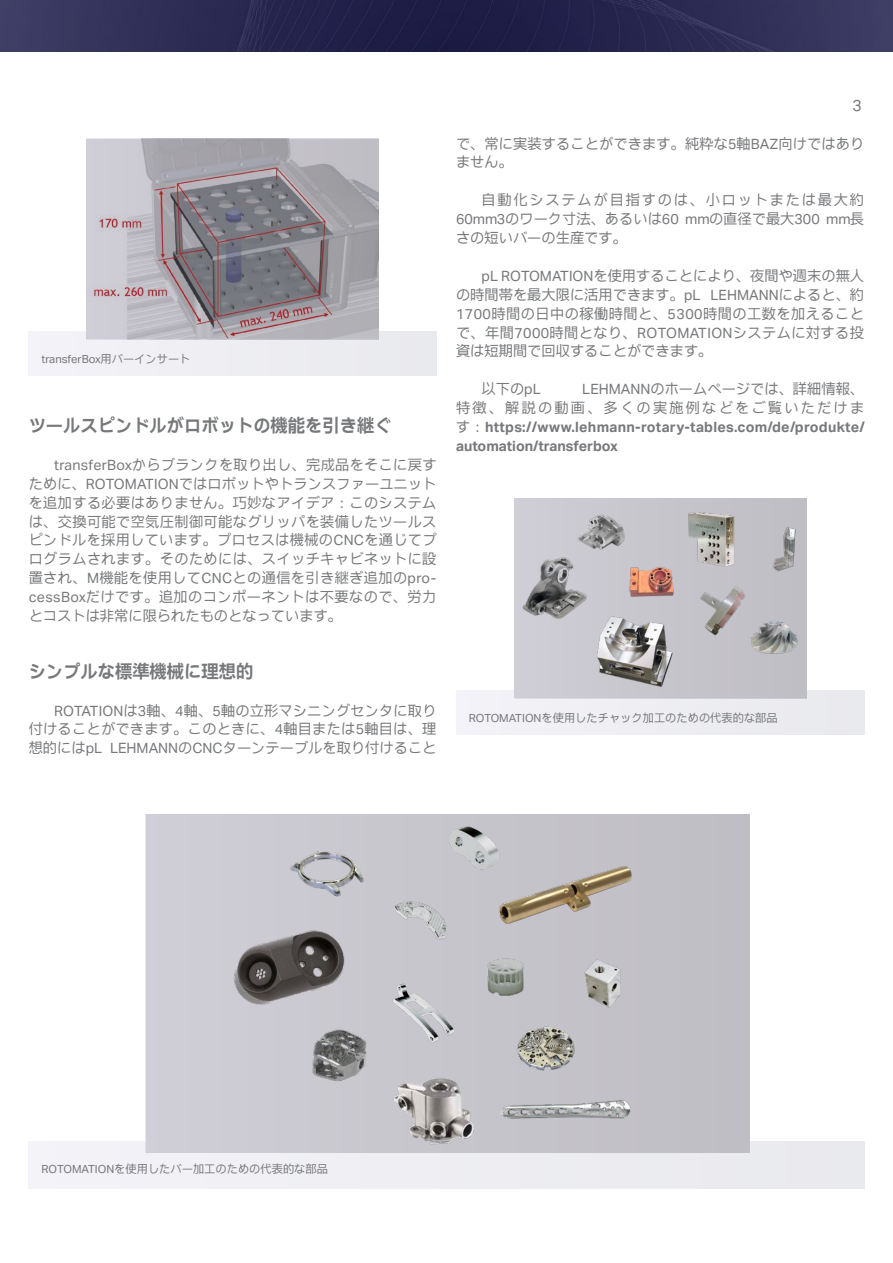
<style>
.page{position:relative;width:893px;height:1263px;background:#fff}
.page>*{position:absolute;margin:0;border:0;box-sizing:border-box;transform-origin:0 0}
.Zwischentitel{font:700 18px "Aktiv Grotesk JP";color:#77787b;scale:.96 1}
.t1{font:15.75px "Aktiv Grotesk JP";color:#77787b}
.Grundtext{font:14.25px/18.9px "Aktiv Grotesk JP";color:#77787b;text-align:justify}
.Grundtext-2{font:700 14.25px/18.9px "Aktiv Grotesk JP";color:#77787b;text-align:justify}
.Legende{font:11.25px "Aktiv Grotesk JP";color:#77787b}
.s1{font-weight:400}
</style>
<div class="page">
<img style="left:0;top:0;width:893px;height:51px">
<div style="left:29px;top:331px;width:408px;height:44px;background:#eeeef2"></div>
<div style="left:456px;top:690px;width:408px;height:44px;background:#eeeef2"></div>
<div style="left:514px;top:498px;width:292px;height:201px;background:#c5c3ca"></div>
<img style="left:514px;top:508px;width:284px;height:181px">
<div style="left:29px;top:1141px;width:835px;height:47px;background:#eeeef2"></div>
<div style="left:146px;top:814px;width:603px;height:338px;background:linear-gradient(to right,#cfced6,#bebdc3)"></div>
<img style="left:234px;top:826px;width:398px;height:319px">
<img style="left:87px;top:139px;width:292px;height:201px">
<p class="Legende" style="left:42px;top:351px;width:150px">transferBox用バーインサート</p>
<p class="Zwischentitel" style="left:29px;top:413px;width:380px">ツールスピンドルがロボットの機能を引き継ぐ</p>
<p class="Grundtext" style="left:29px;top:455px;width:409px;text-indent:26px">transferBoxからブランクを取り出し、完成品をそこに戻すために、ROTOMATIONではロボットやトランスファーユニットを追加する必要はありません。巧妙なアイデア：このシステムは、交換可能で空気圧制御可能なグリッパを装備したツールスピンドルを採用しています。プロセスは機械のCNCを通じてプログラムされます。そのためには、スイッチキャビネットに設置され、M機能を使用してCNCとの通信を引き継ぎ追加のpro&shy;cessBoxだけです。追加のコンポーネントは不要なので、労力とコストは非常に限られたものとなっています。</p>
<p class="Zwischentitel" style="left:29px;top:659px;width:236px">シンプルな標準機械に理想的</p>
<p class="Grundtext" style="left:29px;top:700px;width:409px;text-indent:26px">ROTATIONは3軸、4軸、5軸の立形マシニングセンタに取り付けることができます。このときに、4軸目または5軸目は、理想的にはpL LEHMANNのCNCターンテーブルを取り付けること</p>
<p class="t1" style="left:852px;top:94px;width:11px">3</p>
<p class="Grundtext" style="left:456px;top:133px;width:410px">で、常に実装することができます。純粋な5軸BAZ向けではありません。</p>
<p class="Grundtext" style="left:456px;top:190px;width:410px;text-indent:26px">自動化システムが目指すのは、小ロットまたは最大約60mm3のワーク寸法、あるいは60 mmの直径で最大300 mm長さの短いバーの生産です。</p>
<p class="Grundtext" style="left:456px;top:266px;width:410px;text-indent:26px">pL ROTOMATIONを使用することにより、夜間や週末の無人の時間帯を最大限に活用できます。pL LEHMANNによると、約1700時間の日中の稼働時間と、5300時間の工数を加えることで、年間7000時間となり、ROTOMATIONシステムに対する投資は短期間で回収することができます。</p>
<p class="Grundtext" style="left:481px;top:379px;width:61px">以下のpL</p>
<p class="Grundtext-2" style="left:456px;top:379px;width:410px;text-indent:126px"><span class="s1">LEHMANNのホームページでは、詳細情報、特徴、解説の動画、多くの実施例などをご覧いただけます：</span>https://www.lehmann-rotary-tables.com/de/produkte/ automation/transferbox</p>
<p class="Legende" style="left:469px;top:710px;width:310px">ROTOMATIONを使用したチャック加工のための代表的な部品</p>
<p class="Legende" style="left:42px;top:1161px;width:288px">ROTOMATIONを使用したバー加工のための代表的な部品</p>
</div>
